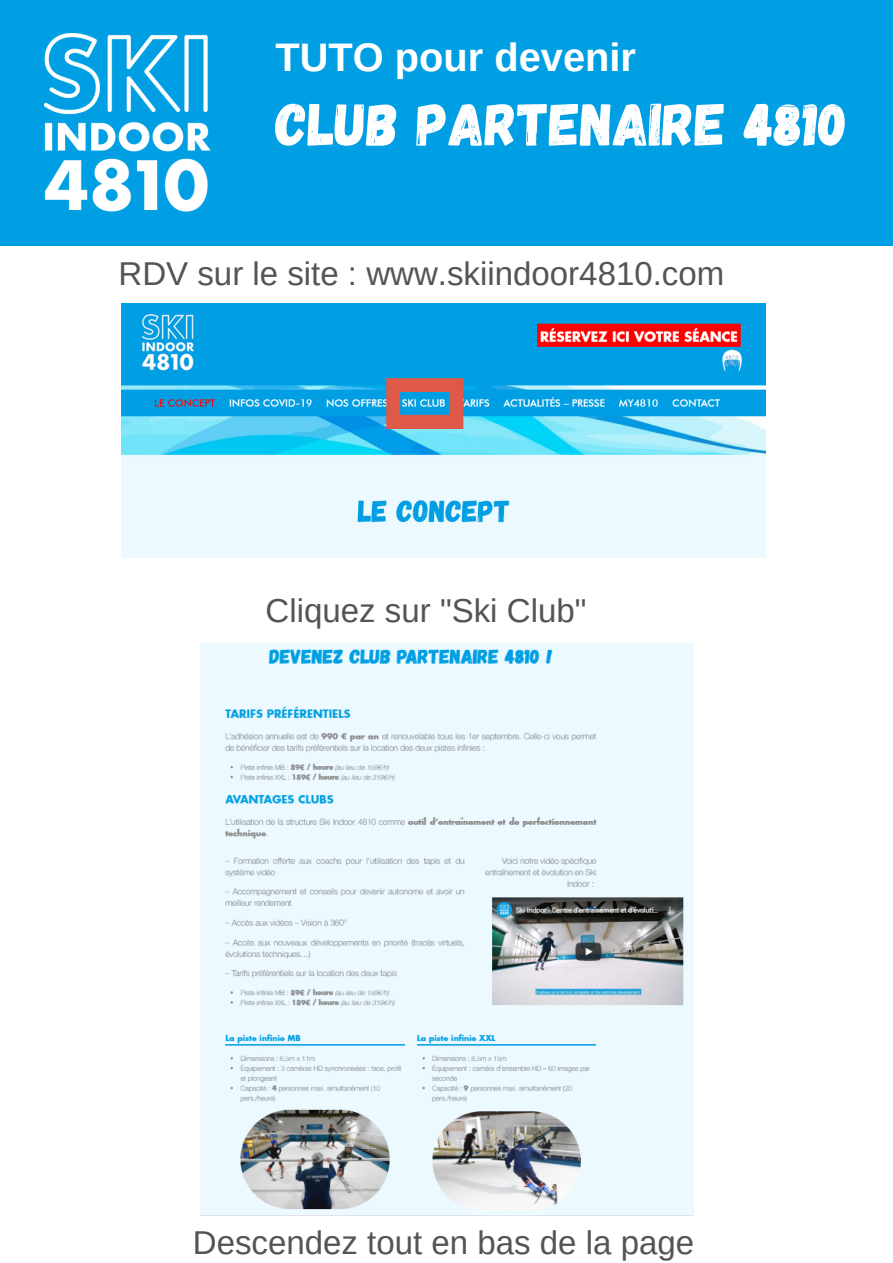
<style>
.page{position:relative;width:893px;height:1263px;background:#fff}
.page>*{position:absolute;margin:0;border:0;box-sizing:border-box;transform-origin:0 0}
.t1{font:60px "Gagalin";color:#fff}
.t2{font:700 39.83px "Arimo";color:#fff}
.t3{font:33px "Arimo";color:#545454}
</style>
<div class="page">
<div style="left:0;top:0;width:893px;height:246px;background:#009fe3"></div>
<img style="left:45px;top:34px;width:165px;height:178px">
<img style="left:121px;top:303px;width:644px;height:255px">
<svg style="left:386px;top:378px;width:77px;height:51px;background:#a57075"></svg>
<img style="left:200px;top:644px;width:493px;height:571px">
<p class="t2" style="left:275px;top:35px;width:362px">TUTO pour devenir</p>
<h1 class="t1" style="left:275px;top:85px;width:574px">CLUB PARTENAIRE 4810</h1>
<p class="t3" style="left:118px;top:256px;width:607px">RDV sur le site : www.skiindoor4810.com</p>
<p class="t3" style="left:266px;top:592px;width:322px">Cliquez sur "Ski Club"</p>
<p class="t3" style="left:193px;top:1224px;width:503px">Descendez tout en bas de la page</p>
</div>
